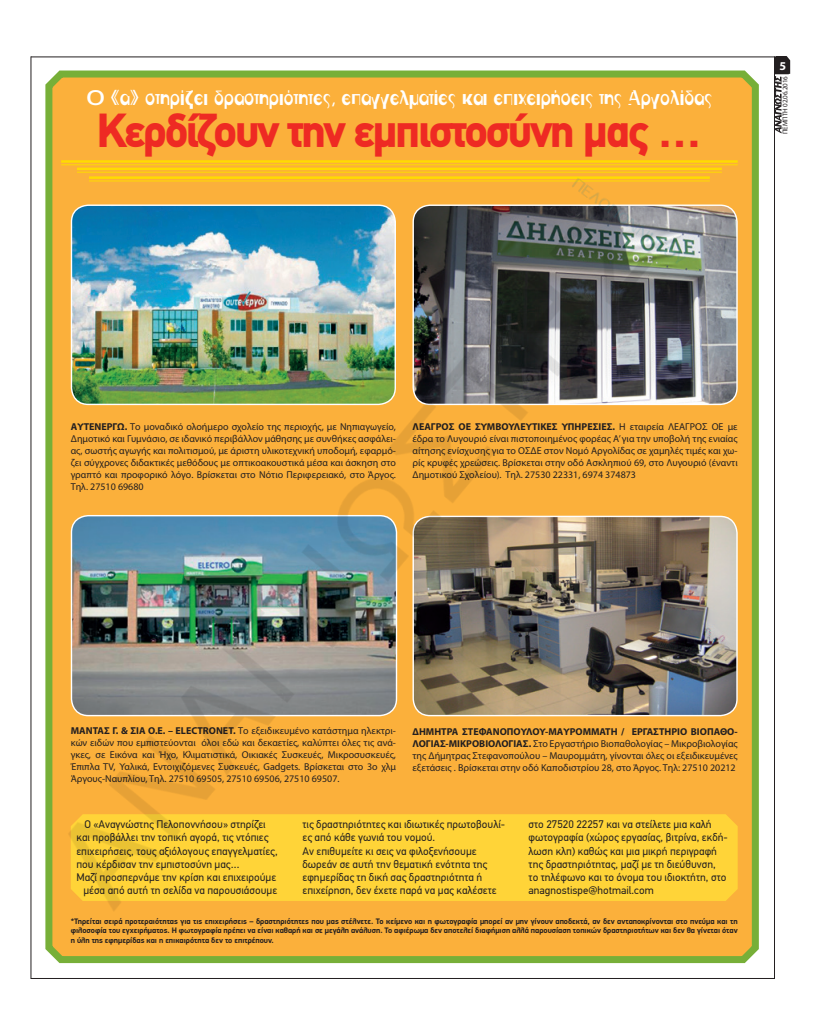
<style>
.page{position:relative;width:823px;height:1035px;background:#fff}
.page>*{position:absolute;margin:0;border:0;box-sizing:border-box;transform-origin:0 0}
.t1{font:900 48px "PF Din Text";letter-spacing:-.05em;color:#ee2a23}
.t2{font:20px "CF Bizzare";color:#fff;scale:.75 1}
.t3{font:700 12px "Myriad Pro";color:#fff}
.t4{font:11px/13.2px "PF Din Text Pro";color:#231f20}
.t5{font:10px/12px "Myriad Pro";color:#231f20;text-align:justify}
.t6{font:700 8px/9.6px "PF Din Display Pro";color:#231f20;text-align:justify}
.t7{font:7px "Myriad Pro";letter-spacing:-.01em;color:#231f20}
.s1{font-weight:700}
</style>
<div class="page">
<hr style="left:31px;top:57px;width:743px;height:1px;background:#231f20">
<hr style="left:31px;top:978px;width:743px;height:1px;background:#231f20">
<hr style="left:31px;top:56px;width:1px;height:923px;background:#231f20">
<svg style="left:778px;top:56px;width:11px;height:77px"></svg>
<img style="left:35px;top:56px;width:743px;height:923px">
<h2 class="t2" style="left:87px;top:85px;width:835px">Ο «α» στηρίζει δραστηριότητες, επαγγελματίες και επιχειρήσεις της Αργολίδας</h2>
<h1 class="t1" style="left:96px;top:102px;width:607px">Κερδίζουν την εμπιστοσύνη μας …</h1>
<p class="t3" style="left:779px;top:58px;width:8px">5</p>
<p class="t7" style="left:780px;top:134px;width:59px;rotate:-90deg">ΠΕΜΠΤΗ 02.06.2016</p>
<p class="t5" style="left:71px;top:421px;width:326px"><span class="s1">ΑΥΤΕΝΕΡΓΩ.</span> Το μοναδικό ολοήμερο σχολείο της περιοχής, με Νηπιαγωγείο, Δημοτικό και Γυμνάσιο, σε ιδανικό περιβάλλον μάθησης με συνθήκες ασφάλει&shy;ας, σωστής αγωγής και πολιτισμού, με άριστη υλικοτεχνική υποδομή, εφαρμό&shy;ζει σύγχρονες διδακτικές μεθόδους με οπτικοακουστικά μέσα και άσκηση στο γραπτό και προφορικό λόγο. Βρίσκεται στο Νότιο Περιφερειακό, στο Άργος.<br>Τηλ. 27510 69680</p>
<p class="t5" style="left:412px;top:421px;width:326px"><span class="s1">ΛΕΑΓΡΟΣ ΟΕ ΣΥΜΒΟΥΛΕΥΤΙΚΕΣ ΥΠΗΡΕΣΙΕΣ.</span> Η εταιρεία ΛΕΑΓΡΟΣ ΟΕ με έδρα το Λυγουριό είναι πιστοποιημένος φορέας Α’ για την υποβολή της ενιαίας αίτησης ενίσχυσης για το ΟΣΔΕ στον Νομό Αργολίδας σε χαμηλές τιμές και χω&shy;ρίς κρυφές χρεώσεις. Βρίσκεται στην οδό Ασκληπιού 69, στο Λυγουριό (έναντι Δημοτικού Σχολείου). Τηλ. 27530 22331, 6974 374873</p>
<p class="t5" style="left:71px;top:724px;width:326px"><span class="s1">ΜΑΝΤΑΣ Γ. &amp; ΣΙΑ Ο.Ε. – ELECTRONET.</span> Το εξειδικευμένο κατάστημα ηλεκτρι&shy;κών ειδών που εμπιστεύονται όλοι εδώ και δεκαετίες, καλύπτει όλες τις ανά&shy;γκες, σε Εικόνα και Ήχο, Κλιματιστικά, Οικιακές Συσκευές, Μικροσυσκευές, Έπιπλα ΤV, Υαλικά, Εντοιχιζόμενες Συσκευές, Gadgets. Βρίσκεται στο 3ο χλμ Άργους-Ναυπλίου, Τηλ. 27510 69505, 27510 69506, 27510 69507.</p>
<p class="t5" style="left:412px;top:725px;width:326px"><span class="s1">ΔΗΜΗΤΡΑ ΣΤΕΦΑΝΟΠΟΥΛΟΥ-ΜΑΥΡΟΜΜΑΤΗ / ΕΡΓΑΣΤΗΡΙΟ ΒΙΟΠΑΘΟ-ΛΟΓΙΑΣ-ΜΙΚΡΟΒΙΟΛΟΓΙΑΣ.</span> Στο Εργαστήριο Βιοπαθολογίας – Μικροβιολογίας της Δήμητρας Στεφανοπούλου – Μαυρομμάτη, γίνονται όλες οι εξειδικευμένες εξετάσεις . Βρίσκεται στην οδό Καποδιστρίου 28, στο Άργος. Τηλ: 27510 20212</p>
<p class="t4" style="left:302px;top:818px;width:204px">τις δραστηριότητες και ιδιωτικές πρωτοβουλί&shy;ες από κάθε γωνιά του νομού.<br>Αν επιθυμείτε κι σεις να φιλοξενήσουμε δωρεάν σε αυτή την θεματική ενότητα της εφημερίδας τη δική σας δραστηριότητα ή επιχείρηση, δεν έχετε παρά να μας καλέσετε</p>
<p class="t4" style="left:528px;top:818px;width:200px">στο 27520 22257 και να στείλετε μια καλή φωτογραφία (χώρος εργασίας, βιτρίνα, εκδή&shy;λωση κλπ) καθώς και μια μικρή περιγραφή της δραστηριότητας, μαζί με τη διεύθυνση, το τηλέφωνο και το όνομα του ιδιοκτήτη, στο anagnostispe@hotmail.com</p>
<p class="t6" style="left:71px;top:916px;width:668px">*Τηρείται σειρά προτεραιότητας για τις επιχειρήσεις – δραστηριότητες που μας στέλνετε. Το κείμενο και η φωτογραφία μπορεί αν μην γίνουν αποδεκτά, αν δεν ανταποκρίνονται στο πνεύμα και τη φιλοσοφία του εγχειρήματος. Η φωτογραφία πρέπει να είναι καθαρή και σε μεγάλη ανάλυση. Το αφιέρωμα δεν αποτελεί διαφήμιση αλλά παρουσίαση τοπικών δραστηριοτήτων και δεν θα γίνεται όταν η ύλη της εφημερίδας και η επικαιρότητα δεν το επιτρέπουν.</p>
<p class="t4" style="left:84px;top:818px;width:183px">Ο «Αναγνώστης Πελοποννήσου» στηρίζει</p>
<p class="t4" style="left:76px;top:831px;width:193px">και προβάλλει την τοπική αγορά, τις ντόπιες</p>
<p class="t4" style="left:76px;top:844px;width:203px">επιχειρήσεις, τους αξιόλογους επαγγελματίες,</p>
<p class="t4" style="left:76px;top:857px;width:164px">που κέρδισαν την εμπιστοσύνη μας…</p>
<p class="t4" style="left:76px;top:870px;width:201px">Μαζί προσπερνάμε την κρίση και επιχειρούμε</p>
<p class="t4" style="left:83px;top:884px;width:195px">μέσα από αυτή τη σελίδα να παρουσιάσουμε</p>
</div>
